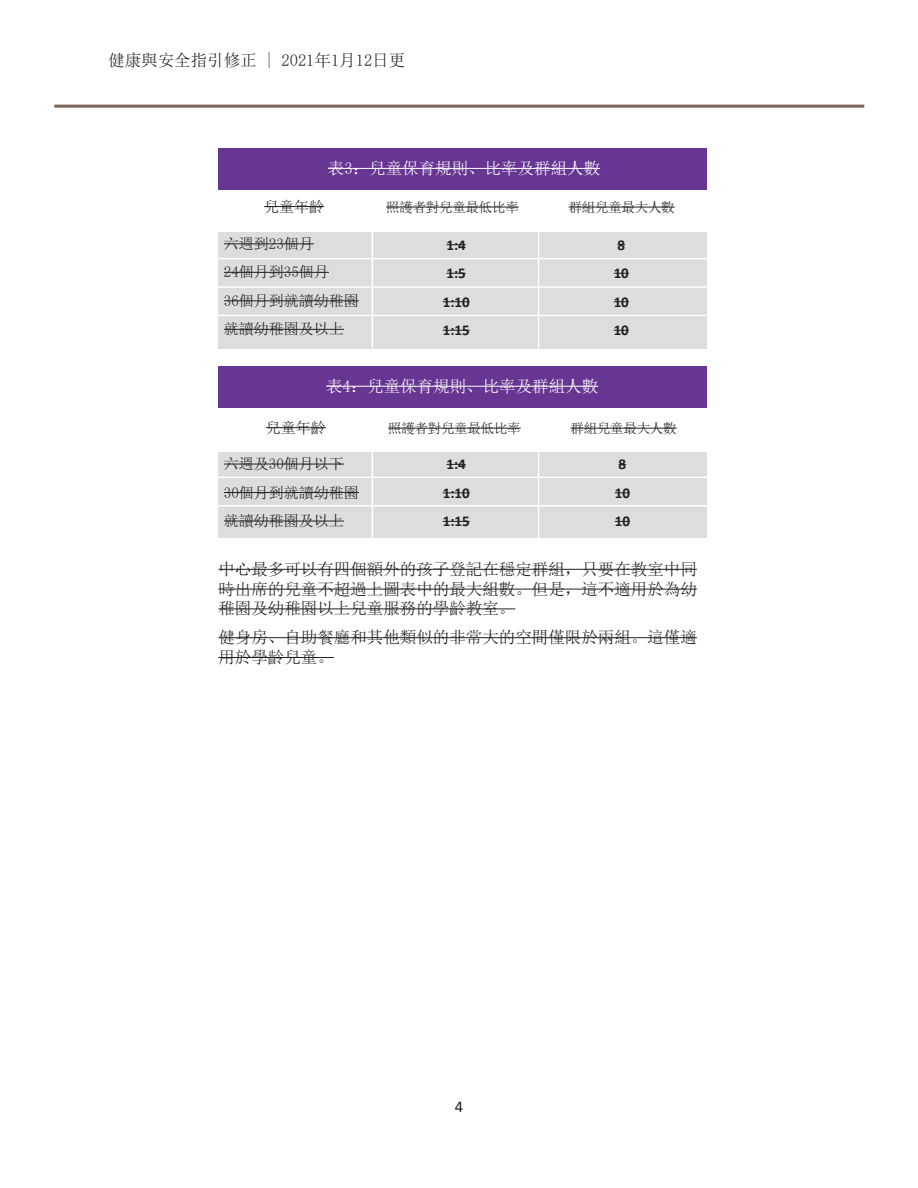
<style>
.page{position:relative;width:918px;height:1188px;background:#fff}
.page>*{position:absolute;margin:0;border:0;box-sizing:border-box;transform-origin:0 0}
.t1{font:16.5px/19.8px "Sim Sun";color:#231f20;text-align:justify}
.t2{font:16.5px "Sim Sun";color:#fff}
.t3{font:16.5px "Calibri";color:#231f20}
.t4{font:15px "Sim Sun";color:#231f20}
.t5{font:700 15px "Calibri";color:#231f20}
.t6{font:13.5px "Sim Sun";letter-spacing:-.02em;color:#231f20}
</style>
<div class="page">
<div style="left:218px;top:232px;width:489px;height:116px;background:#ddddde"></div>
<hr style="left:264px;top:206px;width:60px;height:1px;background:#231f20">
<hr style="left:386px;top:207px;width:133px;height:1px;background:#231f20">
<hr style="left:372px;top:186px;width:1px;height:162px;background:#fff">
<hr style="left:216px;top:258px;width:493px;height:1px;background:#fff">
<hr style="left:224px;top:243px;width:90px;height:1px;background:#231f20">
<hr style="left:224px;top:272px;width:105px;height:1px;background:#231f20">
<hr style="left:224px;top:300px;width:135px;height:1px;background:#231f20">
<hr style="left:224px;top:329px;width:120px;height:1px;background:#231f20">
<hr style="left:217px;top:286px;width:490px;height:2px;background:#fff">
<hr style="left:216px;top:315px;width:490px;height:1px;background:#fff">
<hr style="left:538px;top:190px;width:1px;height:158px;background:#fff">
<div style="left:218px;top:148px;width:489px;height:42px;background:#673592"></div>
<hr style="left:328px;top:168px;width:272px;height:1px;background:#fff">
<hr style="left:569px;top:207px;width:106px;height:1px;background:#231f20">
<svg style="left:447px;top:244px;width:19px;height:1px"></svg>
<svg style="left:447px;top:273px;width:19px;height:1px"></svg>
<svg style="left:443px;top:301px;width:27px;height:1px"></svg>
<svg style="left:443px;top:330px;width:27px;height:1px"></svg>
<svg style="left:614px;top:273px;width:15px;height:1px"></svg>
<svg style="left:614px;top:301px;width:15px;height:1px"></svg>
<svg style="left:614px;top:330px;width:15px;height:1px"></svg>
<hr style="left:266px;top:427px;width:60px;height:1px;background:#231f20">
<hr style="left:388px;top:428px;width:133px;height:1px;background:#231f20">
<hr style="left:571px;top:428px;width:106px;height:1px;background:#231f20">
<div style="left:218px;top:452px;width:489px;height:86px;background:#ddddde"></div>
<hr style="left:372px;top:407px;width:1px;height:131px;background:#fff">
<hr style="left:216px;top:477px;width:493px;height:1px;background:#fff">
<hr style="left:217px;top:505px;width:490px;height:1px;background:#fff">
<hr style="left:538px;top:410px;width:1px;height:130px;background:#fff">
<div style="left:218px;top:367px;width:489px;height:41px;background:#673592"></div>
<hr style="left:326px;top:386px;width:272px;height:1px;background:#fff">
<hr style="left:224px;top:464px;width:120px;height:1px;background:#231f20">
<hr style="left:224px;top:492px;width:135px;height:1px;background:#231f20">
<hr style="left:224px;top:521px;width:120px;height:1px;background:#231f20">
<svg style="left:447px;top:464px;width:19px;height:1px"></svg>
<svg style="left:443px;top:492px;width:27px;height:1px"></svg>
<svg style="left:443px;top:521px;width:27px;height:1px"></svg>
<svg style="left:615px;top:492px;width:15px;height:1px"></svg>
<svg style="left:615px;top:521px;width:15px;height:1px"></svg>
<hr style="left:54px;top:105px;width:810px;height:3px;background:#756457">
<hr style="left:218px;top:569px;width:479px;height:1px;background:#231f20">
<hr style="left:218px;top:589px;width:479px;height:1px;background:#231f20">
<hr style="left:218px;top:609px;width:297px;height:1px;background:#231f20">
<hr style="left:218px;top:637px;width:479px;height:1px;background:#231f20">
<hr style="left:218px;top:657px;width:116px;height:1px;background:#231f20">
<p class="t1" style="left:108px;top:50px;width:299px">健康與安全指引修正 | 2021年1月12日更</p>
<p class="t2" style="left:328px;top:160px;width:274px">表3：兒童保育規則、比率及群組人數</p>
<p class="t4" style="left:264px;top:199px;width:61px">兒童年齡</p>
<p class="t6" style="left:386px;top:200px;width:134px">照護者對兒童最低比率</p>
<p class="t6" style="left:569px;top:200px;width:108px">群組兒童最大人數</p>
<p class="t4" style="left:224px;top:236px;width:91px">六週到23個月</p>
<p class="t5" style="left:447px;top:234px;width:21px">1:4</p>
<p class="t5" style="left:618px;top:234px;width:9px">8</p>
<p class="t4" style="left:224px;top:264px;width:106px">24個月到35個月</p>
<p class="t5" style="left:447px;top:263px;width:21px">1:5</p>
<p class="t5" style="left:614px;top:263px;width:17px">10</p>
<p class="t4" style="left:224px;top:293px;width:136px">36個月到就讀幼稚園</p>
<p class="t5" style="left:443px;top:291px;width:28px">1:10</p>
<p class="t5" style="left:614px;top:291px;width:17px">10</p>
<p class="t4" style="left:224px;top:321px;width:121px">就讀幼稚園及以上</p>
<p class="t5" style="left:443px;top:320px;width:28px">1:15</p>
<p class="t5" style="left:614px;top:320px;width:17px">10</p>
<p class="t2" style="left:326px;top:378px;width:274px">表4：兒童保育規則、比率及群組人數</p>
<p class="t4" style="left:266px;top:420px;width:61px">兒童年齡</p>
<p class="t6" style="left:388px;top:421px;width:134px">照護者對兒童最低比率</p>
<p class="t6" style="left:571px;top:421px;width:108px">群組兒童最大人數</p>
<p class="t4" style="left:224px;top:456px;width:121px">六週及30個月以下</p>
<p class="t5" style="left:447px;top:454px;width:21px">1:4</p>
<p class="t5" style="left:619px;top:454px;width:9px">8</p>
<p class="t4" style="left:224px;top:485px;width:136px">30個月到就讀幼稚園</p>
<p class="t5" style="left:443px;top:482px;width:28px">1:10</p>
<p class="t5" style="left:615px;top:482px;width:17px">10</p>
<p class="t4" style="left:224px;top:513px;width:121px">就讀幼稚園及以上</p>
<p class="t5" style="left:443px;top:511px;width:28px">1:15</p>
<p class="t5" style="left:615px;top:511px;width:17px">10</p>
<p class="t1" style="left:218px;top:559px;width:480px">中心最多可以有四個額外的孩子登記在穩定群組，只要在教室中同時出席的兒童不超過上圖表中的最大組數。但是，這不適用於為幼稚園及幼稚園以上兒童服務的學齡教室。</p>
<p class="t1" style="left:218px;top:627px;width:480px">健身房、自助餐廳和其他類似的非常大的空間僅限於兩組。這僅適用於學齡兒童。</p>
<p class="t3" style="left:455px;top:1095px;width:10px">4</p>
</div>
